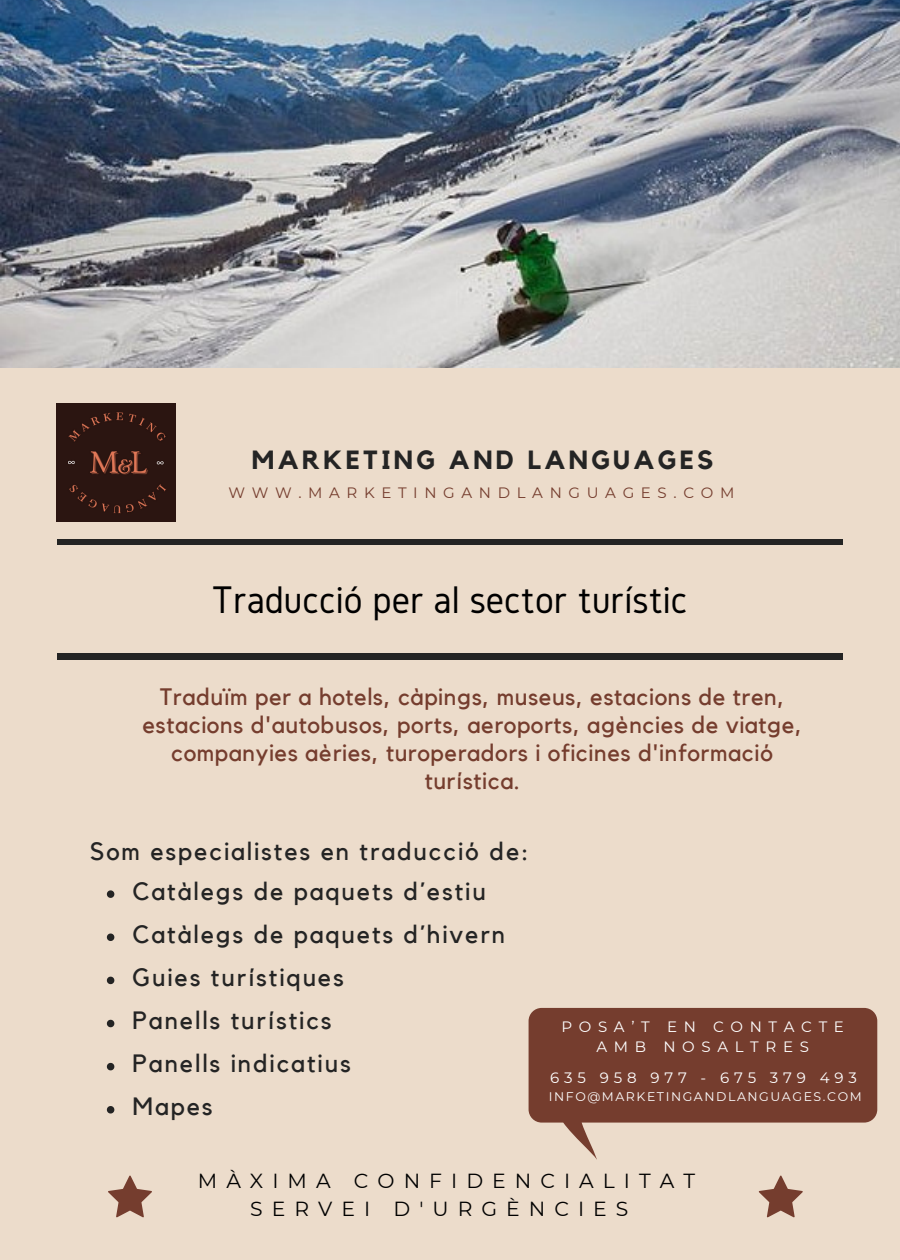
<style>
.page{position:relative;width:900px;height:1260px;background:#ecdccb}
.page>*{position:absolute;margin:0;border:0;box-sizing:border-box;transform-origin:0 0}
.t1{font:40px "Gidole";color:#000}
.t2{font:700 26.25px "Kollektif";letter-spacing:.13em;color:#242424}
.t3{font:25px "Kollektif";letter-spacing:.075em;color:#242424}
.t4{font:23.75px/28px "Kollektif";letter-spacing:.025em;color:#753d2e;text-align:center}
.t5{font:20.25px "Montserrat";letter-spacing:.445em;color:#000}
.t6{font:15px "Montserrat";letter-spacing:.445em;color:#753d2e}
.t7{font:15px/20.8px "Montserrat";letter-spacing:.445em;color:#fff;text-align:center}
.t8{font:15px "Montserrat";letter-spacing:.325em;color:#fff}
.t9{font:12.5px "Montserrat";letter-spacing:.125em;color:#fff}
</style>
<div class="page">
<div style="left:57px;top:539px;width:786px;height:6px;background:#242424"></div>
<div style="left:57px;top:654px;width:786px;height:6px;background:#242424"></div>
<img style="left:57px;top:403px;width:118px;height:119px">
<svg style="left:759px;top:1175px;width:44px;height:43px"></svg>
<svg style="left:108px;top:1175px;width:44px;height:43px"></svg>
<img style="left:0;top:0;width:900px;height:368px">
<svg style="left:107px;top:890px;width:7px;height:8px"></svg>
<svg style="left:107px;top:934px;width:7px;height:7px"></svg>
<svg style="left:107px;top:977px;width:7px;height:7px"></svg>
<svg style="left:107px;top:1020px;width:7px;height:7px"></svg>
<svg style="left:107px;top:1063px;width:7px;height:7px"></svg>
<svg style="left:107px;top:1106px;width:7px;height:8px"></svg>
<svg style="left:529px;top:1008px;width:348px;height:152px;fill:#753d2e"></svg>
<p class="t2" style="left:252px;top:447px;width:463px">MARKETING AND LANGUAGES</p>
<p class="t6" style="left:228px;top:483px;width:507px">WWW.MARKETINGANDLANGUAGES.COM</p>
<p class="t1" style="left:212px;top:578px;width:477px">Traducció per al sector turístic</p>
<p class="t4" style="left:142px;top:684px;width:661px">Traduïm per a hotels, càpings, museus, estacions de tren, estacions d'autobusos, ports, aeroports, agències de viatge, companyies aèries, turoperadors i oficines d'informació turística.</p>
<p class="t3" style="left:90px;top:840px;width:440px">Som especialistes en traducció de:</p>
<p class="t3" style="left:132px;top:880px;width:355px">Catàlegs de paquets d´estiu</p>
<p class="t3" style="left:132px;top:923px;width:374px">Catàlegs de paquets d´hivern</p>
<p class="t3" style="left:132px;top:966px;width:213px">Guies turístiques</p>
<p class="t3" style="left:132px;top:1009px;width:201px">Panells turístics</p>
<p class="t3" style="left:132px;top:1052px;width:220px">Panells indicatius</p>
<p class="t3" style="left:132px;top:1095px;width:82px">Mapes</p>
<p class="t7" style="left:561px;top:1016px;width:284px">POSA’T EN CONTACTE<br>AMB NOSALTRES</p>
<p class="t8" style="left:550px;top:1068px;width:308px">635 958 977 - 675 379 493</p>
<p class="t9" style="left:549px;top:1089px;width:314px">INFO@MARKETINGANDLANGUAGES.COM</p>
<p class="t5" style="left:198px;top:1169px;width:499px">MÀXIMA CONFIDENCIALITAT</p>
<p class="t5" style="left:250px;top:1197px;width:380px">SERVEI D'URGÈNCIES</p>
</div>
